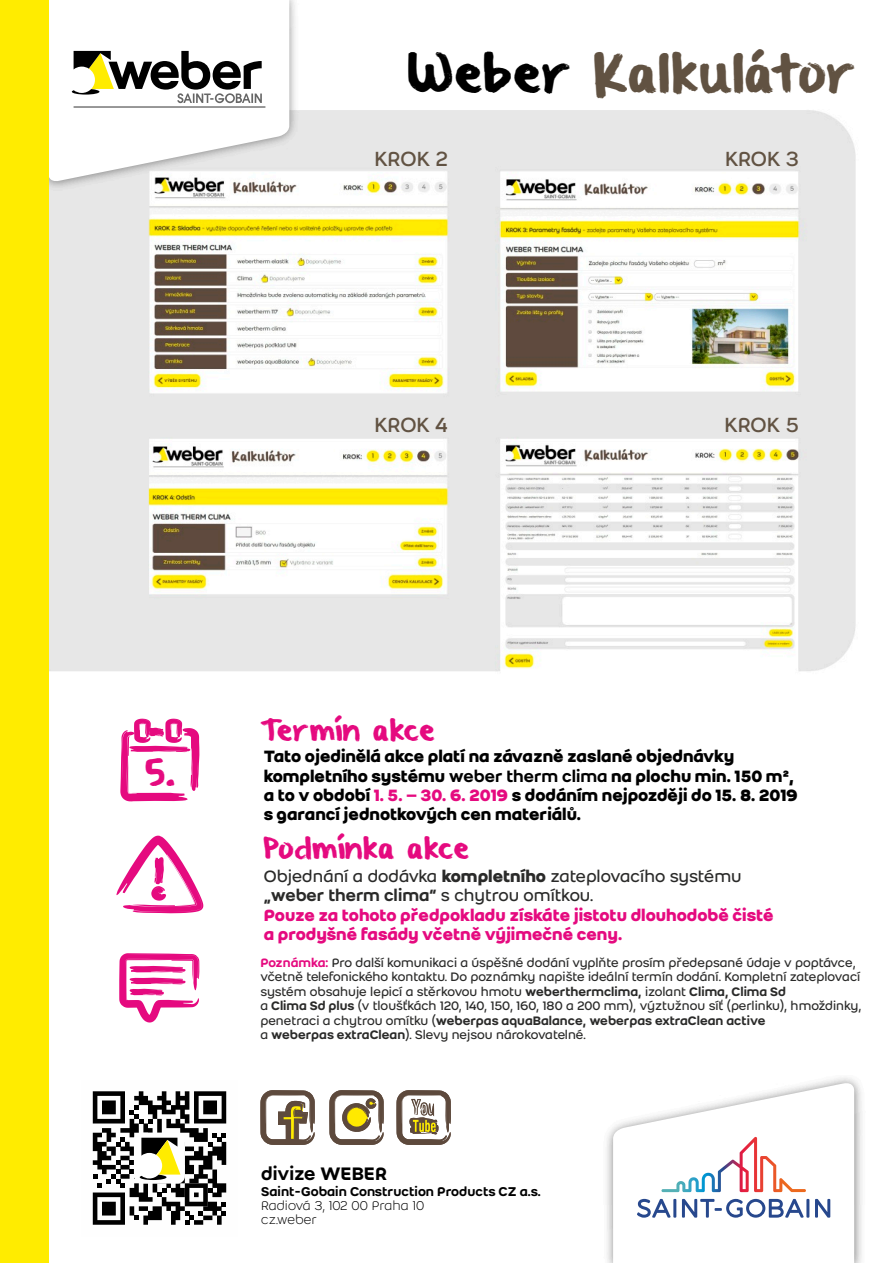
<style>
.page{position:relative;width:893px;height:1263px;background:#fff}
.page>*{position:absolute;margin:0;border:0;box-sizing:border-box;transform-origin:0 0}
.t1{font:43.2px "Weber Brush";letter-spacing:.015em;color:#615242}
.t2{font:29.55px "Weber Brush";color:#e50a7f}
.t3{font:24px "Weber Brush";letter-spacing:.005em;color:#e50a7f}
.t4{font:22.5px "Weber";letter-spacing:-.015em;color:#615242}
.t5{font:500 19.95px "Weber";color:#000}
.t6{font:700 18px/19.5px "Weber";color:#000}
.t7{font:700 18px/19.5px "Weber";color:#e50a7f}
.t8{font:500 14.1px "Weber";color:#000}
.t9{font:300 14.1px/14.2px "Weber";color:#000}
.t10{font:13.5px/14.5px "Weber";color:#2a2a29}
.s1{color:#000}
.s2{font-weight:500}
.s3{color:#e50a7f}
.s4{font-weight:400;color:#2a2a29}
.s5{color:#2a2a29}
.s6{font-weight:500;color:#2a2a29}
.s7{font-weight:500;color:#e50a7f}
</style>
<div class="page">
<img style="left:48px;top:0;width:814px;height:1263px">
<div style="left:81px;top:1080px;width:157px;height:156px;background:#fefefe"></div>
<svg style="left:93px;top:1091px;width:133px;height:134px"></svg>
<svg style="left:120px;top:719px;width:80px;height:82px"></svg>
<svg style="left:116px;top:835px;width:87px;height:78px"></svg>
<svg style="left:48px;top:0;width:241px;height:183px"></svg>
<div style="left:0;top:0;width:48px;height:1263px;background:#ffec00"></div>
<svg style="left:613px;top:1081px;width:241px;height:182px"></svg>
<svg style="left:396px;top:1090px;width:55px;height:55px"></svg>
<svg style="left:260px;top:1090px;width:55px;height:55px"></svg>
<svg style="left:329px;top:1090px;width:55px;height:55px"></svg>
<svg style="left:119px;top:953px;width:80px;height:69px"></svg>
<h1 class="t1" style="left:408px;top:53px;width:449px"><span class="s1">Weber</span> Kalkulátor</h1>
<h3 class="t4" style="left:375px;top:149px;width:75px">KROK 2</h3>
<h3 class="t4" style="left:375px;top:416px;width:75px">KROK 4</h3>
<h3 class="t4" style="left:725px;top:149px;width:75px">KROK 3</h3>
<h3 class="t4" style="left:725px;top:416px;width:76px">KROK 5</h3>
<h2 class="t2" style="left:145px;top:758px;width:32px">5.</h2>
<h3 class="t3" style="left:261px;top:719px;width:176px">Termín akce</h3>
<h3 class="t6" style="left:264px;top:748px;width:536px">Tato ojedinělá akce platí na závazně zaslané objednávky kompletního systému <span class="s2">weber therm clima</span> na plochu min. 150 m², a to v období <span class="s3">1. 5. – 30. 6. 2019</span> s dodáním nejpozději do 15. 8. 2019 s garancí jednotkových cen materiálů.</h3>
<h3 class="t3" style="left:263px;top:837px;width:207px">Podmínka akce</h3>
<h3 class="t7" style="left:264px;top:868px;width:511px"><span class="s4">Objednání a dodávka</span> <span class="s5">kompletního</span> <span class="s4">zateplovacího systému </span><span class="s6">„weber therm clima“</span> <span class="s4">s chytrou omítkou.<br></span>Pouze za tohoto předpokladu získáte jistotu dlouhodobě čisté a prodyšné fasády včetně výjimečné ceny.</h3>
<p class="t10" style="left:260px;top:956px;width:603px"><span class="s7">Poznámka:</span> Pro další komunikaci a úspěšné dodání vyplňte prosím předepsané údaje v poptávce, včetně telefonického kontaktu. Do poznámky napište ideální termín dodání. Kompletní zateplovací systém obsahuje lepicí a stěrkovou hmotu <span class="s2">weberthermclima,</span> izolant <span class="s2">Clima, Clima Sd<br></span>a <span class="s2">Clima Sd plus</span> (v tloušťkách 120, 140, 150, 160, 180 a 200 mm), výztužnou síť (perlinku), hmoždinky, penetraci a chytrou omítku (<span class="s2">weberpas aquaBalance, weberpas extraClean active<br></span>a <span class="s2">weberpas extraClean</span>). Slevy nejsou nárokovatelné.</p>
<h3 class="t5" style="left:261px;top:1165px;width:128px">divize WEBER</h3>
<p class="t8" style="left:261px;top:1185px;width:281px">Saint-Gobain Construction Products CZ a.s.</p>
<p class="t9" style="left:261px;top:1199px;width:165px">Radiová 3, 102 00 Praha 10 cz.weber</p>
</div>
